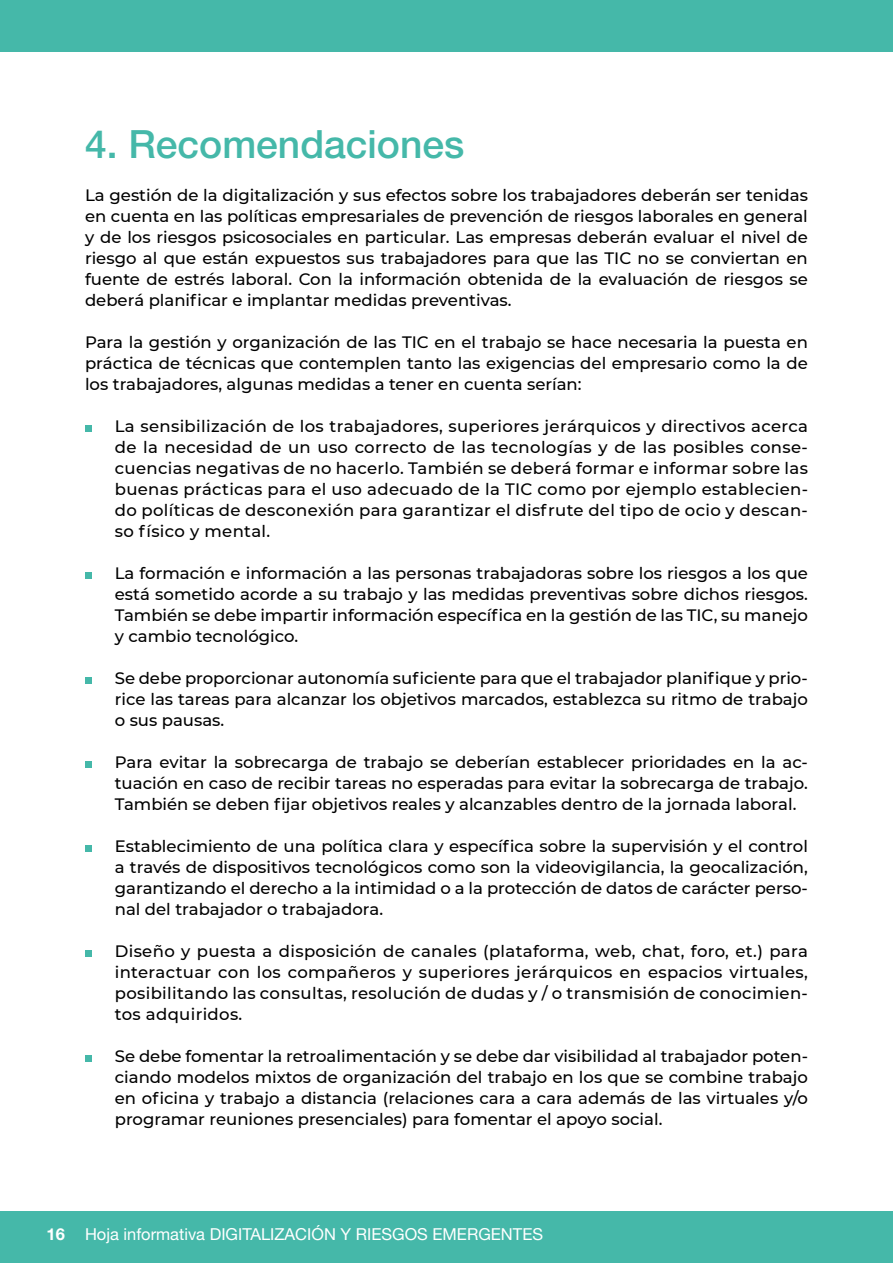
<style>
.page{position:relative;width:893px;height:1263px;background:#fff}
.page>*{position:absolute;margin:0;border:0;box-sizing:border-box;transform-origin:0 0}
.t1{font:500 39px "Helvetica Neue";color:#45b8a9}
.t2{font:500 16.5px/21px "Montserrat";color:#000;text-align:justify}
.t3{font:16.5px "Helvetica Neue";color:#fff}
.s1{font-weight:700}
</style>
<div class="page">
<div style="left:0;top:1212px;width:893px;height:51px;background:#45b8a9"></div>
<div style="left:0;top:0;width:893px;height:51px;background:#45b8a9"></div>
<svg style="left:85px;top:426px;width:6px;height:6px"></svg>
<svg style="left:85px;top:573px;width:6px;height:6px"></svg>
<svg style="left:85px;top:678px;width:6px;height:6px"></svg>
<svg style="left:85px;top:762px;width:6px;height:6px"></svg>
<svg style="left:85px;top:846px;width:6px;height:6px"></svg>
<svg style="left:85px;top:951px;width:6px;height:6px"></svg>
<svg style="left:85px;top:1056px;width:6px;height:6px"></svg>
<h1 class="t1" style="left:85px;top:121px;width:381px">4. Recomendaciones</h1>
<p class="t2" style="left:85px;top:184px;width:724px">La gestión de la digitalización y sus efectos sobre los trabajadores deberán ser tenidas en cuenta en las políticas empresariales de prevención de riesgos laborales en general y de los riesgos psicosociales en particular. Las empresas deberán evaluar el nivel de riesgo al que están expuestos sus trabajadores para que las TIC no se conviertan en fuente de estrés laboral. Con la información obtenida de la evaluación de riesgos se deberá planificar e implantar medidas preventivas.</p>
<p class="t2" style="left:85px;top:331px;width:724px">Para la gestión y organización de las TIC en el trabajo se hace necesaria la puesta en práctica de técnicas que contemplen tanto las exigencias del empresario como la de los trabajadores, algunas medidas a tener en cuenta serían:</p>
<p class="t2" style="left:115px;top:415px;width:695px">La sensibilización de los trabajadores, superiores jerárquicos y directivos acerca de la necesidad de un uso correcto de las tecnologías y de las posibles conse&shy;cuencias negativas de no hacerlo. También se deberá formar e informar sobre las buenas prácticas para el uso adecuado de la TIC como por ejemplo establecien&shy;do políticas de desconexión para garantizar el disfrute del tipo de ocio y descan&shy;so físico y mental.</p>
<p class="t2" style="left:115px;top:562px;width:695px">La formación e información a las personas trabajadoras sobre los riesgos a los que está sometido acorde a su trabajo y las medidas preventivas sobre dichos riesgos.<br>También se debe impartir información específica en la gestión de las TIC, su manejo y cambio tecnológico.</p>
<p class="t2" style="left:115px;top:667px;width:695px">Se debe proporcionar autonomía suficiente para que el trabajador planifique y prio&shy;rice las tareas para alcanzar los objetivos marcados, establezca su ritmo de trabajo o sus pausas.</p>
<p class="t2" style="left:115px;top:751px;width:695px">Para evitar la sobrecarga de trabajo se deberían establecer prioridades en la ac&shy;tuación en caso de recibir tareas no esperadas para evitar la sobrecarga de trabajo.<br>También se deben fijar objetivos reales y alcanzables dentro de la jornada laboral.</p>
<p class="t2" style="left:115px;top:835px;width:695px">Establecimiento de una política clara y específica sobre la supervisión y el control a través de dispositivos tecnológicos como son la videovigilancia, la geocalización, garantizando el derecho a la intimidad o a la protección de datos de carácter perso&shy;nal del trabajador o trabajadora.</p>
<p class="t2" style="left:115px;top:940px;width:695px">Diseño y puesta a disposición de canales (plataforma, web, chat, foro, et.) para interactuar con los compañeros y superiores jerárquicos en espacios virtuales, posibilitando las consultas, resolución de dudas y / o transmisión de conocimien&shy;tos adquiridos.</p>
<p class="t2" style="left:115px;top:1045px;width:695px">Se debe fomentar la retroalimentación y se debe dar visibilidad al trabajador poten&shy;ciando modelos mixtos de organización del trabajo en los que se combine trabajo en oficina y trabajo a distancia (relaciones cara a cara además de las virtuales y/o programar reuniones presenciales) para fomentar el apoyo social.</p>
<p class="t3" style="left:47px;top:1224px;width:498px"><span class="s1">16</span> Hoja informativa DIGITALIZACIÓN Y RIESGOS EMERGENTES</p>
</div>
